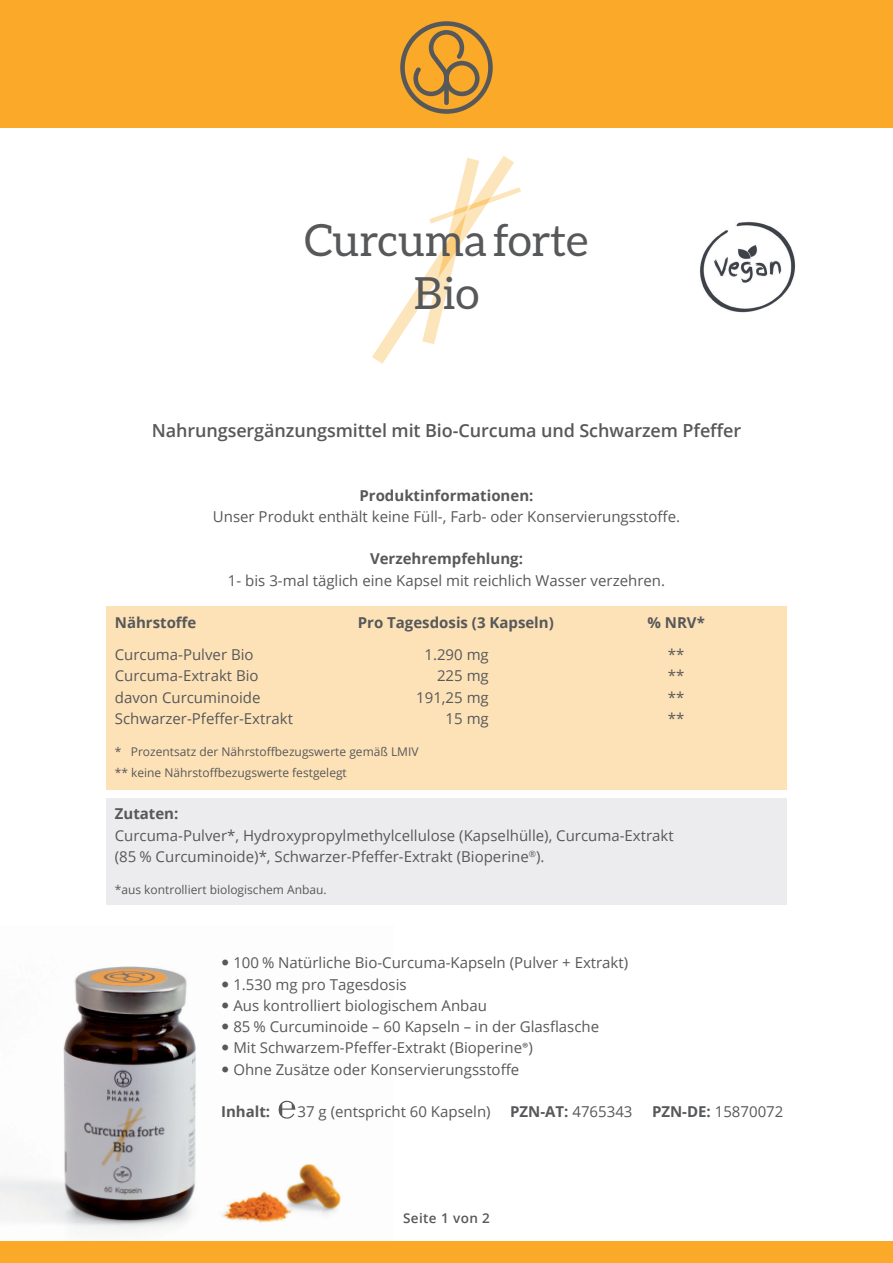
<style>
.page{position:relative;width:893px;height:1263px;background:#fff}
.page>*{position:absolute;margin:0;border:0;box-sizing:border-box;transform-origin:0 0}
.t1{font:44.4px/53.2px "Aleo";color:#57585a;text-align:center}
.t2{font:600 18px "Open Sans";letter-spacing:-.005em;color:#57585a}
.t3{font:15px/21.3px "Open Sans";color:#57585a}
.t4{font:700 15px "Open Sans";color:#57585a}
.t5{font:600 13.5px "Open Sans";letter-spacing:.03em;color:#57585a}
.t6{font:12px/21.3px "Open Sans";color:#57585a}
.s1{font-family:"Myriad Pro"}
.s2{font-weight:400}
.s3{font-weight:700}
</style>
<div class="page">
<img style="left:0;top:966px;width:393px;height:276px">
<div style="left:0;top:1242px;width:893px;height:21px;background:#faa928"></div>
<div style="left:0;top:0;width:893px;height:128px;background:#faa928"></div>
<svg style="left:372px;top:156px;width:149px;height:208px"></svg>
<svg style="left:400px;top:21px;width:93px;height:93px"></svg>
<div style="left:444px;top:76px;width:5px;height:29px;background:#57585a;border-radius:2px"></div>
<img style="left:700px;top:222px;width:96px;height:91px">
<div style="left:106px;top:606px;width:681px;height:184px;background:#fee2b7"></div>
<div style="left:106px;top:798px;width:681px;height:106px;background:#ececee"></div>
<svg style="left:279px;top:1100px;width:16px;height:19px"></svg>
<svg style="left:222px;top:981px;width:6px;height:6px"></svg>
<svg style="left:222px;top:1002px;width:6px;height:6px"></svg>
<svg style="left:222px;top:1024px;width:6px;height:5px"></svg>
<svg style="left:222px;top:1045px;width:6px;height:6px"></svg>
<svg style="left:222px;top:1066px;width:6px;height:6px"></svg>
<h1 class="t1" style="left:304px;top:213px;width:286px">Curcumaforte<br>Bio</h1>
<p class="t2" style="left:152px;top:418px;width:591px">Nahrungsergänzungsmittel mit Bio-Curcuma und Schwarzem Pfeffer</p>
<p class="t4" style="left:359px;top:484px;width:176px">Produktinformationen:</p>
<p class="t3" style="left:213px;top:505px;width:469px">Unser Produkt enthält keine Füll-, Farb- oder Konservierungsstoffe.</p>
<p class="t4" style="left:370px;top:548px;width:154px">Verzehrempfehlung:</p>
<p class="t3" style="left:228px;top:569px;width:439px">1- bis 3-mal täglich eine Kapsel mit reichlich Wasser verzehren.</p>
<p class="t4" style="left:115px;top:612px;width:83px">Nährstoffe</p>
<p class="t4" style="left:358px;top:612px;width:198px">Pro Tagesdosis (3 Kapseln)</p>
<p class="t4" style="left:647px;top:612px;width:59px">% NRV*</p>
<p class="t3" style="left:115px;top:643px;width:140px">Curcuma-Pulver Bio</p>
<p class="t3" style="left:424px;top:643px;width:66px">1.290 mg</p>
<p class="t3" style="left:668px;top:643px;width:18px">**</p>
<p class="t3" style="left:115px;top:665px;width:145px">Curcuma-Extrakt Bio</p>
<p class="t3" style="left:437px;top:665px;width:53px">225 mg</p>
<p class="t3" style="left:668px;top:665px;width:18px">**</p>
<p class="t3" style="left:115px;top:686px;width:147px">davon Curcuminoide</p>
<p class="t3" style="left:416px;top:686px;width:74px">191,25 mg</p>
<p class="t3" style="left:668px;top:686px;width:18px">**</p>
<p class="t3" style="left:115px;top:707px;width:180px">Schwarzer-Pfeffer-Extrakt</p>
<p class="t3" style="left:446px;top:707px;width:45px">15 mg</p>
<p class="t3" style="left:668px;top:707px;width:18px">**</p>
<p class="t6" style="left:115px;top:740px;width:305px">* Prozentsatz der Nährstoffbezugswerte gemäß LMIV ** keine Nährstoffbezugswerte festgelegt</p>
<p class="t4" style="left:115px;top:803px;width:65px">Zutaten:</p>
<p class="t3" style="left:115px;top:824px;width:560px">Curcuma-Pulver*, Hydroxypropylmethylcellulose (Kapselhülle), Curcuma-Extrakt (85 % Curcuminoide)*, Schwarzer-Pfeffer-Extrakt (Bioperine<sup>®</sup>).</p>
<p class="t6" style="left:115px;top:878px;width:213px">*aus kontrolliert biologischem Anbau.</p>
<p class="t3" style="left:233px;top:952px;width:396px">100 % Natürliche Bio-Curcuma-Kapseln (Pulver + Extrakt)<br>1.530 mg pro Tagesdosis<br>Aus kontrolliert biologischem Anbau<br>85 % Curcuminoide – 60 Kapseln – in der Glasflasche<br>Mit Schwarzem-Pfeffer-Extrakt (Bioperine<span class="s1">®</span>)<br>Ohne Zusätze oder Konservierungsstoffe</p>
<p class="t4" style="left:221px;top:1101px;width:51px">Inhalt:</p>
<p class="t3" style="left:298px;top:1100px;width:195px">37 g (entspricht 60 Kapseln)</p>
<p class="t4" style="left:510px;top:1101px;width:124px">PZN-AT: <span class="s2">4765343</span></p>
<p class="t3" style="left:652px;top:1100px;width:133px"><span class="s3">PZN-DE:</span> 15870072</p>
<p class="t5" style="left:403px;top:1209px;width:88px">Seite 1 von 2</p>
</div>
